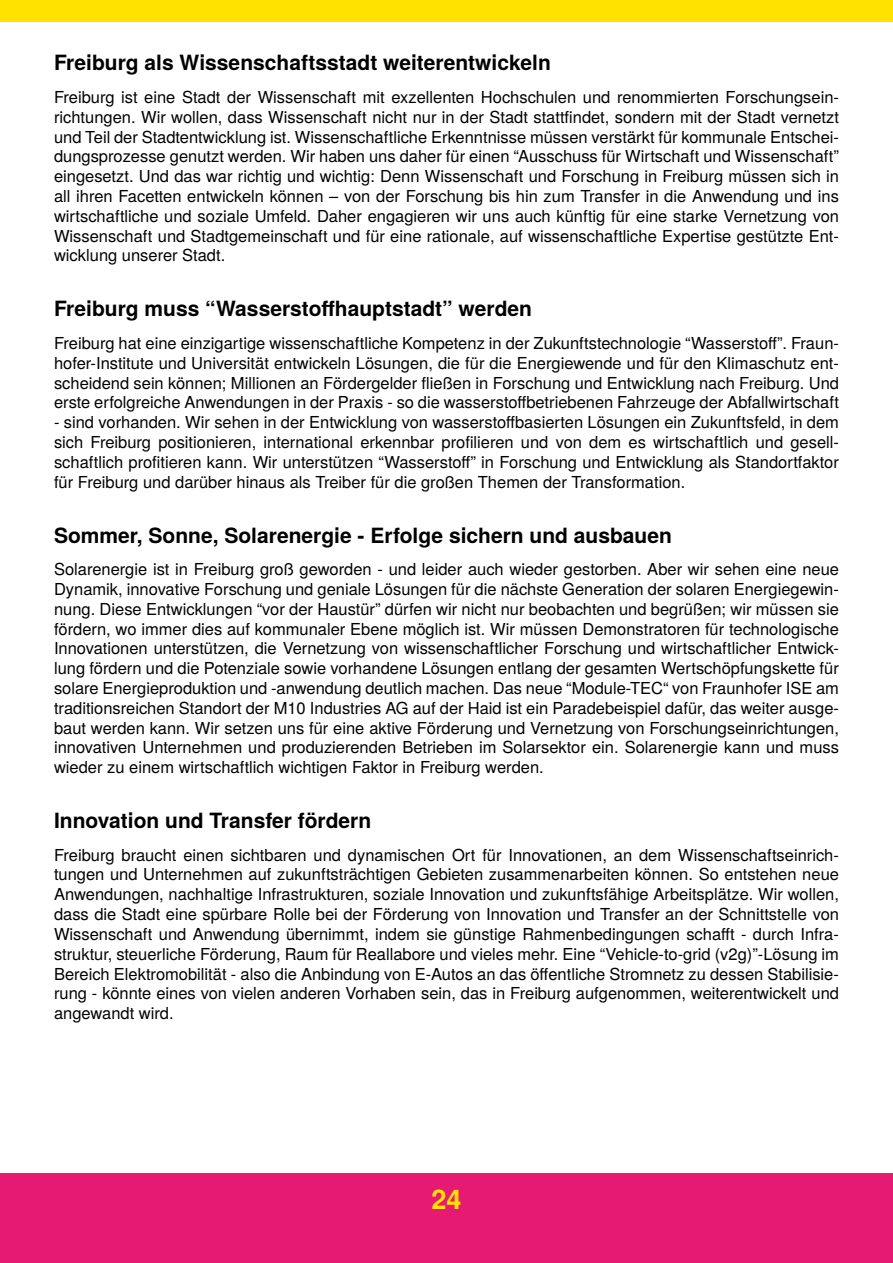
<style>
.page{position:relative;width:893px;height:1263px;background:#fff}
.page>*{position:absolute;margin:0;border:0;box-sizing:border-box;transform-origin:0 0}
.t1{font:700 27px "Te X Gyre Heros";color:#ffe200}
.t2{font:700 21px "Te X Gyre Heros";color:#000}
.t3{font:16.5px/19.8px "Te X Gyre Heros";color:#000;text-align:justify}
</style>
<div class="page">
<div style="left:0;top:1174px;width:893px;height:89px;background:#e61a72"></div>
<div style="left:0;top:0;width:893px;height:21px;background:#ffe200"></div>
<p class="t2" style="left:54px;top:47px;width:498px">Freiburg als Wissenschaftsstadt weiterentwickeln</p>
<p class="t3" style="left:54px;top:86px;width:786px">Freiburg ist eine Stadt der Wissenschaft mit exzellenten Hochschulen und renommierten Forschungsein&shy;richtungen. Wir wollen, dass Wissenschaft nicht nur in der Stadt stattfindet, sondern mit der Stadt vernetzt und Teil der Stadtentwicklung ist. Wissenschaftliche Erkenntnisse müssen verstärkt für kommunale Entschei&shy;dungsprozesse genutzt werden. Wir haben uns daher für einen “Ausschuss für Wirtschaft und Wissenschaft” eingesetzt. Und das war richtig und wichtig: Denn Wissenschaft und Forschung in Freiburg müssen sich in all ihren Facetten entwickeln können – von der Forschung bis hin zum Transfer in die Anwendung und ins wirtschaftliche und soziale Umfeld. Daher engagieren wir uns auch künftig für eine starke Vernetzung von Wissenschaft und Stadtgemeinschaft und für eine rationale, auf wissenschaftliche Expertise gestützte Ent&shy;wicklung unserer Stadt.</p>
<p class="t2" style="left:54px;top:293px;width:480px">Freiburg muss “Wasserstoffhauptstadt” werden</p>
<p class="t3" style="left:54px;top:332px;width:786px">Freiburg hat eine einzigartige wissenschaftliche Kompetenz in der Zukunftstechnologie “Wasserstoff”. Fraun&shy;hofer-Institute und Universität entwickeln Lösungen, die für die Energiewende und für den Klimaschutz ent&shy;scheidend sein können; Millionen an Fördergelder fließen in Forschung und Entwicklung nach Freiburg. Und erste erfolgreiche Anwendungen in der Praxis - so die wasserstoffbetriebenen Fahrzeuge der Abfallwirtschaft</p>
<p class="t3" style="left:54px;top:411px;width:786px">- sind vorhanden. Wir sehen in der Entwicklung von wasserstoffbasierten Lösungen ein Zukunftsfeld, in dem sich Freiburg positionieren, international erkennbar profilieren und von dem es wirtschaftlich und gesell&shy;schaftlich profitieren kann. Wir unterstützen “Wasserstoff” in Forschung und Entwicklung als Standortfaktor für Freiburg und darüber hinaus als Treiber für die großen Themen der Transformation.</p>
<p class="t2" style="left:54px;top:519px;width:619px">Sommer, Sonne, Solarenergie - Erfolge sichern und ausbauen</p>
<p class="t3" style="left:54px;top:558px;width:786px">Solarenergie ist in Freiburg groß geworden - und leider auch wieder gestorben. Aber wir sehen eine neue Dynamik, innovative Forschung und geniale Lösungen für die nächste Generation der solaren Energiegewin&shy;nung. Diese Entwicklungen “vor der Haustür” dürfen wir nicht nur beobachten und begrüßen; wir müssen sie fördern, wo immer dies auf kommunaler Ebene möglich ist. Wir müssen Demonstratoren für technologische Innovationen unterstützen, die Vernetzung von wissenschaftlicher Forschung und wirtschaftlicher Entwick&shy;lung fördern und die Potenziale sowie vorhandene Lösungen entlang der gesamten Wertschöpfungskette für solare Energieproduktion und -anwendung deutlich machen. Das neue “Module-TEC“ von Fraunhofer ISE am traditionsreichen Standort der M10 Industries AG auf der Haid ist ein Paradebeispiel dafür, das weiter ausge&shy;baut werden kann. Wir setzen uns für eine aktive Förderung und Vernetzung von Forschungseinrichtungen, innovativen Unternehmen und produzierenden Betrieben im Solarsektor ein. Solarenergie kann und muss wieder zu einem wirtschaftlich wichtigen Faktor in Freiburg werden.</p>
<p class="t2" style="left:54px;top:804px;width:319px">Innovation und Transfer fördern</p>
<p class="t3" style="left:54px;top:844px;width:786px">Freiburg braucht einen sichtbaren und dynamischen Ort für Innovationen, an dem Wissenschaftseinrich&shy;tungen und Unternehmen auf zukunftsträchtigen Gebieten zusammenarbeiten können. So entstehen neue Anwendungen, nachhaltige Infrastrukturen, soziale Innovation und zukunftsfähige Arbeitsplätze. Wir wollen, dass die Stadt eine spürbare Rolle bei der Förderung von Innovation und Transfer an der Schnittstelle von Wissenschaft und Anwendung übernimmt, indem sie günstige Rahmenbedingungen schafft - durch Infra&shy;struktur, steuerliche Förderung, Raum für Reallabore und vieles mehr. Eine “Vehicle-to-grid (v2g)”-Lösung im Bereich Elektromobilität - also die Anbindung von E-Autos an das öffentliche Stromnetz zu dessen Stabilisie&shy;rung - könnte eines von vielen anderen Vorhaben sein, das in Freiburg aufgenommen, weiterentwickelt und angewandt wird.</p>
<h1 class="t1" style="left:431px;top:1178px;width:32px">24</h1>
</div>
